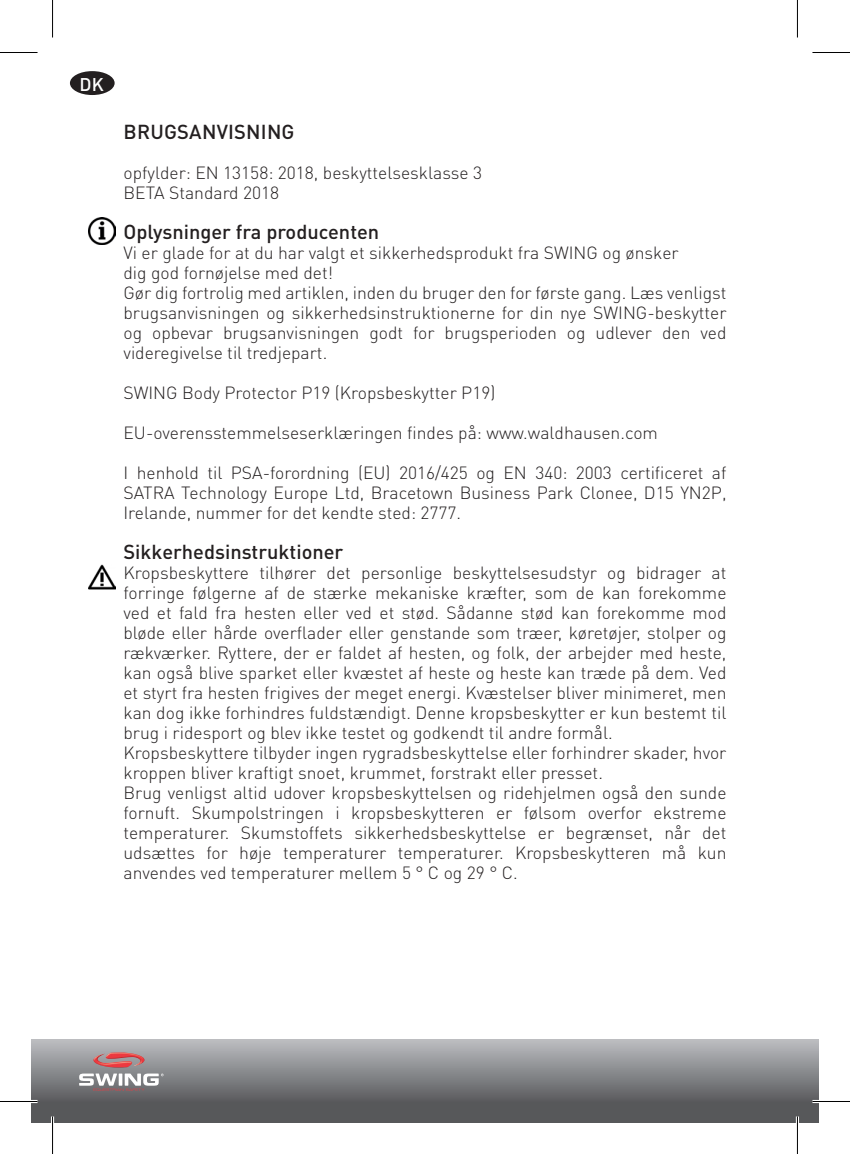
<style>
.page{position:relative;width:850px;height:1154px;background:#fff}
.page>*{position:absolute;margin:0;border:0;box-sizing:border-box;transform-origin:0 0}
.t1{font:500 20px "DIN Pro";color:#231f20}
.t2{font:500 18.25px "DIN Pro";color:#fff}
.t3{font:300 17.5px/20px "DIN Pro";color:#231f20}
</style>
<div class="page">
<svg style="left:31px;top:1039px;width:787px;height:84px;background:#7d7f81"></svg>
<svg style="left:79px;top:1067px;width:84px;height:24px"></svg>
<img style="left:93px;top:1054px;width:39px;height:13px">
<img style="left:106px;top:1052px;width:38px;height:14px">
<div style="left:70px;top:71px;width:45px;height:24px;background:#231f20;border-radius:50%"></div>
<img style="left:89px;top:218px;width:27px;height:27px">
<img style="left:89px;top:564px;width:27px;height:26px">
<hr style="left:0;top:1100px;width:38px;height:3px;background:#fff">
<hr style="left:812px;top:1100px;width:37px;height:3px;background:#fff">
<hr style="left:51px;top:1116px;width:3px;height:38px;background:#fff">
<hr style="left:795px;top:1116px;width:3px;height:38px;background:#fff">
<hr style="left:0;top:52px;width:38px;height:1px;background:#000">
<hr style="left:812px;top:52px;width:37px;height:1px;background:#000">
<hr style="left:0;top:1101px;width:38px;height:1px;background:#000">
<hr style="left:812px;top:1101px;width:37px;height:1px;background:#000">
<hr style="left:52px;top:0;width:1px;height:38px;background:#000">
<hr style="left:52px;top:1116px;width:1px;height:38px;background:#000">
<hr style="left:796px;top:0;width:1px;height:38px;background:#000">
<hr style="left:796px;top:1116px;width:1px;height:38px;background:#000">
<p class="t2" style="left:80px;top:72px;width:26px">DK</p>
<p class="t1" style="left:123px;top:118px;width:172px">BRUGSANVISNING</p>
<p class="t3" style="left:123px;top:162px;width:360px">opfylder: EN 13158: 2018, beskyttelsesklasse 3<br>BETA Standard 2018</p>
<p class="t1" style="left:123px;top:218px;width:257px">Oplysninger fra producenten</p>
<p class="t3" style="left:123px;top:242px;width:604px">Vi er glade for at du har valgt et sikkerhedsprodukt fra SWING og ønsker<br>dig god fornøjelse med det!<br>Gør dig fortrolig med artiklen, inden du bruger den for første gang. Læs venligst brugsanvisningen og sikkerhedsinstruktionerne for din nye SWING-beskytter og opbevar brugsanvisningen godt for brugsperioden og udlever den ved videregivelse til tredjepart.</p>
<p class="t3" style="left:123px;top:382px;width:373px">SWING Body Protector P19 (Kropsbeskytter P19)</p>
<p class="t3" style="left:123px;top:422px;width:535px">EU-overensstemmelseserklæringen findes på: www.waldhausen.com</p>
<p class="t3" style="left:123px;top:462px;width:604px;text-align:justify">I henhold til PSA-forordning (EU) 2016/425 og EN 340: 2003 certificeret af SATRA Technology Europe Ltd, Bracetown Business Park Clonee, D15 YN2P, Irelande, nummer for det kendte sted: 2777.</p>
<p class="t1" style="left:123px;top:538px;width:221px">Sikkerhedsinstruktioner</p>
<p class="t3" style="left:123px;top:562px;width:604px">Kropsbeskyttere tilhører det personlige beskyttelsesudstyr og bidrager at forringe følgerne af de stærke mekaniske kræfter, som de kan forekomme ved et fald fra hesten eller ved et stød. Sådanne stød kan forekomme mod bløde eller hårde overflader eller genstande som træer, køretøjer, stolper og rækværker. Ryttere, der er faldet af hesten, og folk, der arbejder med heste, kan også blive sparket eller kvæstet af heste og heste kan træde på dem. Ved et styrt fra hesten frigives der meget energi. Kvæstelser bliver minimeret, men kan dog ikke forhindres fuldstændigt. Denne kropsbeskytter er kun bestemt til brug i ridesport og blev ikke testet og godkendt til andre formål.<br>Kropsbeskyttere tilbyder ingen rygradsbeskyttelse eller forhindrer skader, hvor kroppen bliver kraftigt snoet, krummet, forstrakt eller presset.<br>Brug venligst altid udover kropsbeskyttelsen og ridehjelmen også den sunde fornuft. Skumpolstringen i kropsbeskytteren er følsom overfor ekstreme temperaturer. Skumstoffets sikkerhedsbeskyttelse er begrænset, når det udsættes for høje temperaturer temperaturer. Kropsbeskytteren må kun anvendes ved temperaturer mellem 5 ° C og 29 ° C.</p>
</div>
